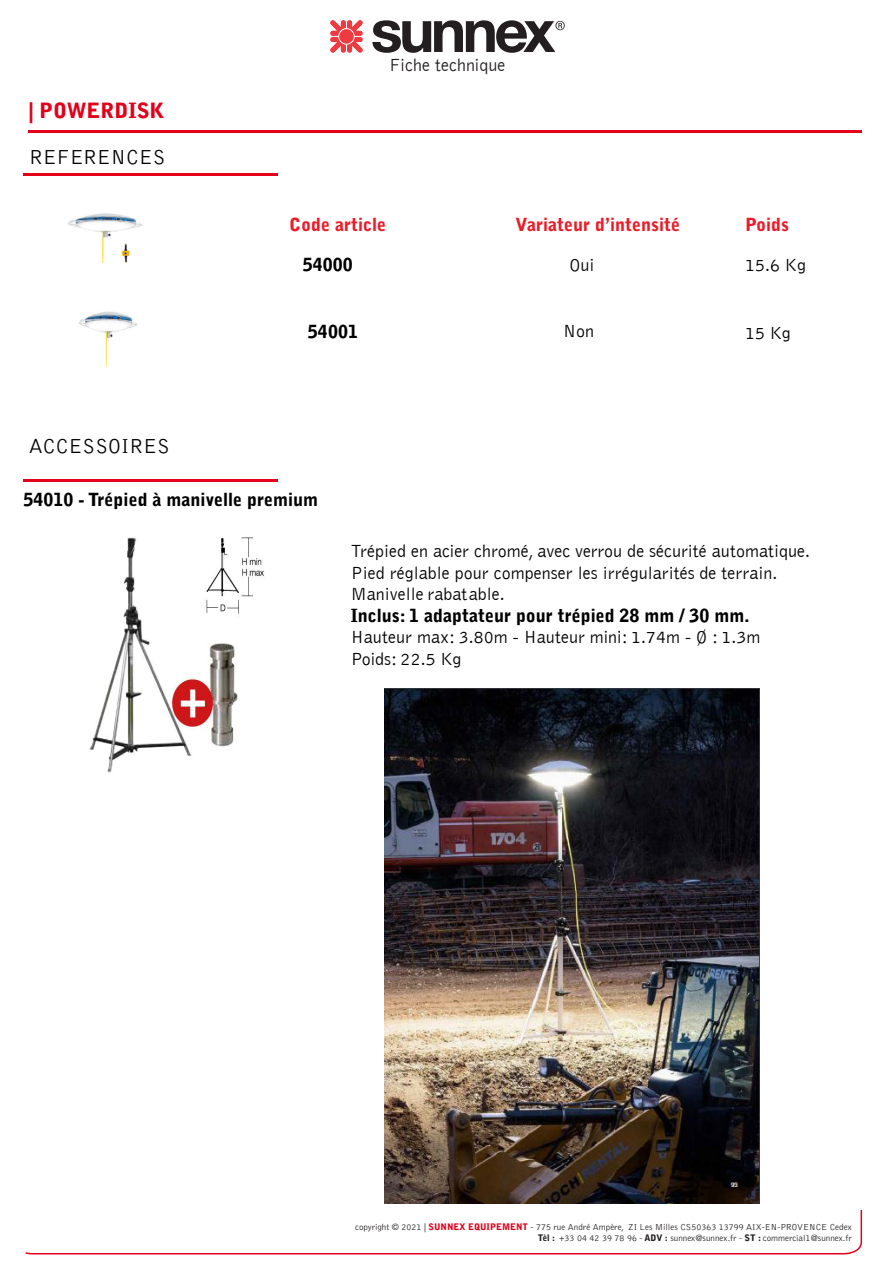
<style>
.page{position:relative;width:893px;height:1263px;background:#fff}
.page>*{position:absolute;margin:0;border:0;box-sizing:border-box;transform-origin:0 0}
.t1{font:300 21px "Bell Gothic Std";color:#000}
.t2{font:900 21px "Bell Gothic Std";color:#e2001a}
.t3{font:300 18px/21.6px "Bell Gothic";color:#000}
.t4{font:900 18px "Bell Gothic Std";color:#000}
.t5{font:900 18px "Bell Gothic Std";color:#eb1c29}
.t6{font:300 18px "Bell Gothic";color:#231f20}
.t7{font:300 9px "Bell Gothic Std";color:#231f20}
.s1{font-weight:900}
.s2{font-weight:900;color:#e2001a}
</style>
<div class="page">
<svg style="left:25px;top:1210px;width:838px;height:45px"></svg>
<svg style="left:330px;top:20px;width:33px;height:33px"></svg>
<svg style="left:372px;top:20px;width:192px;height:33px"></svg>
<hr style="left:29px;top:130px;width:833px;height:3px;background:#e2001a">
<hr style="left:24px;top:479px;width:254px;height:3px;background:#e2001a">
<img style="left:89px;top:537px;width:175px;height:236px">
<img style="left:68px;top:213px;width:74px;height:49px">
<hr style="left:23px;top:173px;width:254px;height:3px;background:#e2001a">
<img style="left:79px;top:311px;width:58px;height:56px">
<img style="left:384px;top:689px;width:375px;height:514px">
<p class="t2" style="left:29px;top:99px;width:138px">| POWERDISK</p>
<p class="t1" style="left:29px;top:146px;width:138px">REFERENCES</p>
<p class="t6" style="left:390px;top:55px;width:118px">Fiche technique</p>
<p class="t5" style="left:289px;top:214px;width:98px">Code article</p>
<p class="t5" style="left:515px;top:214px;width:166px">Variateur d’intensité</p>
<p class="t5" style="left:745px;top:214px;width:46px">Poids</p>
<p class="t4" style="left:303px;top:254px;width:52px">54000</p>
<p class="t3" style="left:569px;top:254px;width:27px">Oui</p>
<p class="t3" style="left:745px;top:255px;width:62px">15.6 Kg</p>
<p class="t4" style="left:308px;top:321px;width:52px">54001</p>
<p class="t3" style="left:563px;top:321px;width:32px">Non</p>
<p class="t3" style="left:745px;top:323px;width:47px">15 Kg</p>
<p class="t1" style="left:29px;top:434px;width:143px">ACCESSOIRES</p>
<p class="t4" style="left:24px;top:489px;width:296px">54010 - Trépied à manivelle premium</p>
<p class="t3" style="left:351px;top:541px;width:461px">Trépied en acier chromé, avec verrou de sécurité automatique.<br>Pied réglable pour compenser les irrégularités de terrain.<br>Manivelle rabatable.<br><span class="s1">Inclus: 1 adaptateur pour trépied 28 mm / 30 mm.<br></span>Hauteur max: 3.80m - Hauteur mini: 1.74m - Ø : 1.3m Poids: 22.5 Kg</p>
<p class="t7" style="left:355px;top:1222px;width:498px">copyright © 2021 | <span class="s2">SUNNEX EQUIPEMENT</span> - 775 rue André Ampère, ZI Les Milles CS50363 13799 AIX-EN-PROVENCE Cedex</p>
<p class="t7" style="left:538px;top:1233px;width:316px"><span class="s1">Tèl :</span> +33 04 42 39 78 96 - <span class="s1">ADV :</span> sunnex@sunnex.fr - <span class="s1">ST :</span> commercial1@sunnex.fr</p>
</div>
